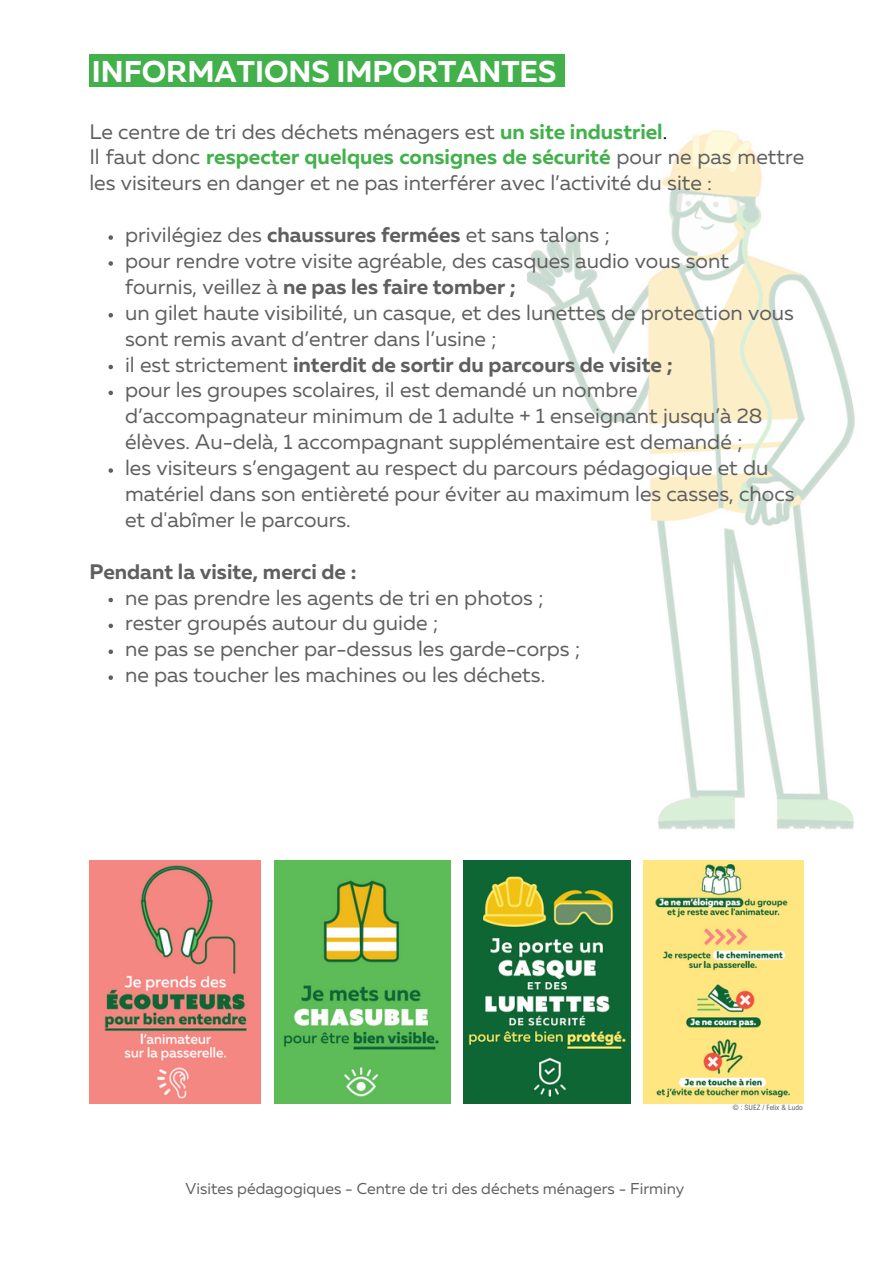
<style>
.page{position:relative;width:894px;height:1264px;background:#fff}
.page>*{position:absolute;margin:0;border:0;box-sizing:border-box;transform-origin:0 0}
.t1{font:700 30px "Muller";color:#fff}
.t2{font:21px/25.8px "Muller";color:#605f5f}
.t3{font:700 21px "Muller";color:#605f5f}
.t4{font:15.75px "Muller";color:#605f5f}
.t5{font:7.35px "Arial Nova Cond";color:#605f5f}
.s1{font-weight:700;color:#42b14b}
.s2{color:#030f40}
.s3{font-weight:700}
.s4{font-weight:400}
</style>
<div class="page">
<img style="left:528px;top:129px;width:327px;height:700px">
<img style="left:89px;top:860px;width:171px;height:243px">
<svg style="left:108px;top:235px;width:5px;height:5px"></svg>
<svg style="left:108px;top:261px;width:5px;height:5px"></svg>
<svg style="left:108px;top:313px;width:5px;height:4px"></svg>
<svg style="left:108px;top:365px;width:5px;height:4px"></svg>
<svg style="left:108px;top:390px;width:5px;height:5px"></svg>
<svg style="left:108px;top:468px;width:5px;height:5px"></svg>
<svg style="left:108px;top:597px;width:5px;height:5px"></svg>
<svg style="left:108px;top:623px;width:5px;height:5px"></svg>
<svg style="left:108px;top:649px;width:5px;height:5px"></svg>
<svg style="left:108px;top:675px;width:5px;height:5px"></svg>
<img style="left:274px;top:860px;width:176px;height:243px">
<img style="left:463px;top:860px;width:167px;height:243px">
<img style="left:643px;top:860px;width:160px;height:243px">
<div style="left:89px;top:54px;width:475px;height:33px;background:#42b14b"></div>
<p class="t1" style="left:92px;top:59px;width:466px">INFORMATIONS IMPORTANTES</p>
<h3 class="t2" style="left:89px;top:120px;width:716px">Le centre de tri des déchets ménagers est <span class="s1">un site industriel</span><span class="s2">.<br></span>Il faut donc <span class="s1">respecter quelques consignes de sécurité</span> pour ne pas mettre les visiteurs en danger et ne pas interférer avec l’activité du site :</h3>
<p class="t2" style="left:125px;top:223px;width:486px">privilégiez des <span class="s3">chaussures fermées</span> et sans talons ;</p>
<p class="t2" style="left:125px;top:249px;width:605px">pour rendre votre visite agréable, des casques audio vous sont fournis, veillez à <span class="s3">ne pas les faire tomber ;</span></p>
<p class="t2" style="left:125px;top:301px;width:670px">un gilet haute visibilité, un casque, et des lunettes de protection vous sont remis avant d’entrer dans l’usine ;</p>
<p class="t3" style="left:125px;top:355px;width:549px"><span class="s4">il est strictement</span> interdit de sortir du parcours de visite ;</p>
<p class="t2" style="left:125px;top:379px;width:638px">pour les groupes scolaires, il est demandé un nombre d’accompagnateur minimum de 1 adulte + 1 enseignant jusqu’à 28 élèves. Au-delà, 1 accompagnant supplémentaire est demandé ;</p>
<p class="t2" style="left:125px;top:456px;width:670px">les visiteurs s’engagent au respect du parcours pédagogique et du matériel dans son entièreté pour éviter au maximum les casses, chocs et d'abîmer le parcours.</p>
<h2 class="t3" style="left:89px;top:562px;width:268px">Pendant la visite, merci de :</h2>
<p class="t2" style="left:125px;top:586px;width:420px">ne pas prendre les agents de tri en photos ;</p>
<p class="t2" style="left:125px;top:612px;width:315px">rester groupés autour du guide ;</p>
<p class="t2" style="left:125px;top:637px;width:457px">ne pas se pencher par-dessus les garde-corps ;</p>
<p class="t2" style="left:125px;top:663px;width:421px">ne pas toucher les machines ou les déchets.</p>
<p class="t4" style="left:185px;top:1181px;width:500px">Visites pédagogiques - Centre de tri des déchets ménagers - Firminy</p>
<p class="t5" style="left:732px;top:1102px;width:71px">© : SUEZ / Felix &amp; Ludo</p>
</div>
